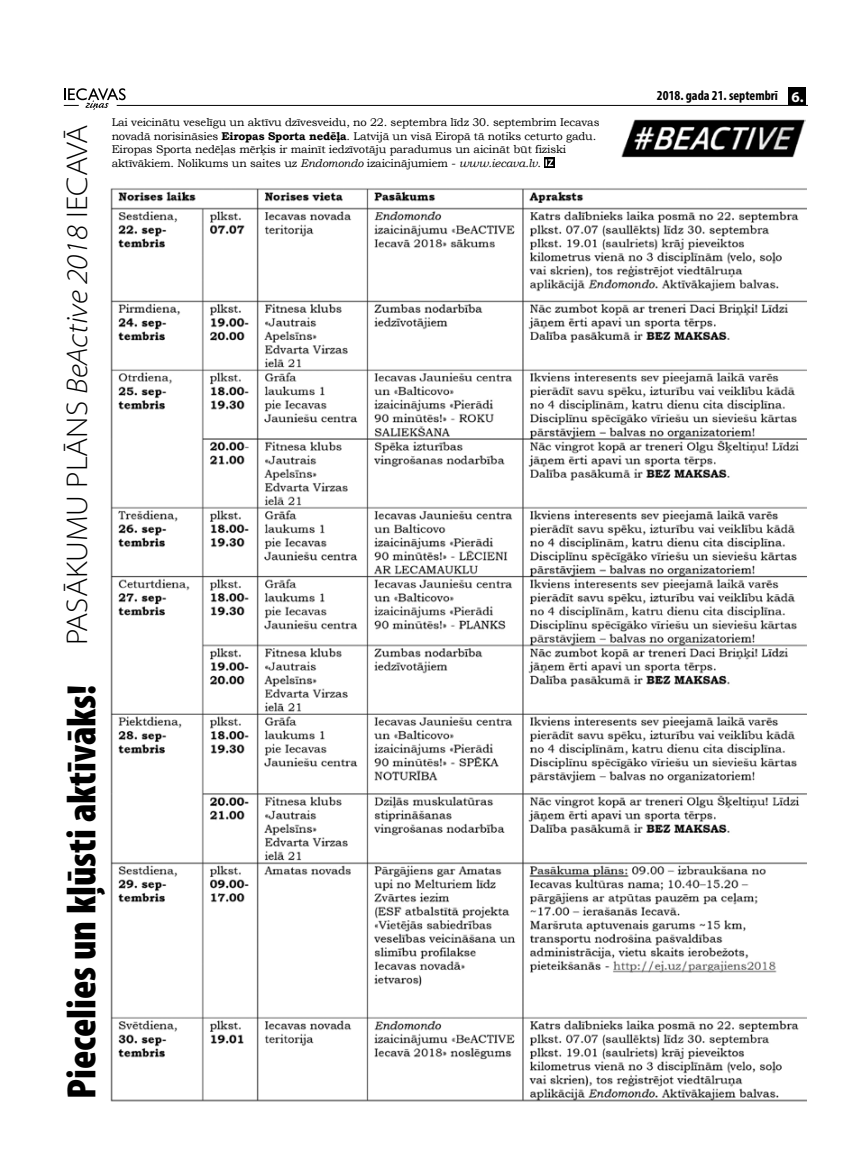
<style>
.page{position:relative;width:851px;height:1170px;background:#fff}
.page>*{position:absolute;margin:0;border:0;box-sizing:border-box;transform-origin:0 0}
.t1{font:900 condensed 41.25px "Myriad Pro";color:#000}
.t2{font:300 semi-expanded 30px "Myriad Pro";color:#000}
.t3{font:700 condensed 13.75px "Myriad Pro";color:#000}
.t4{font:11.25px/13.5px "Bookman Old Style";letter-spacing:-.015em;color:#000}
.s1{font-style:italic}
.s2{font-weight:700}
.s3{font-stretch:normal;font-size:15px;color:#fff}
</style>
<div class="page">
<hr style="left:117px;top:105px;width:689px;height:1px;background:#000">
<svg style="left:64px;top:88px;width:62px;height:22px"></svg>
<div style="left:788px;top:87px;width:18px;height:18px;background:#000"></div>
<img style="left:110px;top:188px;width:696px;height:914px">
<svg style="left:544px;top:157px;width:10px;height:11px"></svg>
<svg style="left:545px;top:159px;width:8px;height:7px"></svg>
<img style="left:621px;top:119px;width:184px;height:38px">
<h2 class="t2" style="left:60px;top:645px;width:521px;rotate:-90deg">PASĀKUMU PLĀNS <span class="s1">BeActive 2018</span> IECAVĀ</h2>
<p class="t4" style="left:112px;top:115px;width:489px">Lai veicinātu veselīgu un aktīvu dzīvesveidu, no 22. septembra līdz 30. septembrim Iecavas novadā norisināsies <span class="s2">Eiropas Sporta nedēļa</span>. Latvijā un visā Eiropā tā notiks ceturto gadu.<br>Eiropas Sporta nedēļas mērķis ir mainīt iedzīvotāju paradumus un aicināt būt fiziski aktīvākiem. Nolikums un saites uz <span class="s1">Endomondo</span> izaicinājumiem - <span class="s1">www.iecava.lv</span>.</p>
<h1 class="t1" style="left:59px;top:1098px;width:416px;rotate:-90deg">Piecelies un kļūsti aktīvāks!</h1>
<p class="t3" style="left:657px;top:87px;width:148px">2018. gada 21. septembrī <span class="s3">6.</span></p>
</div>
